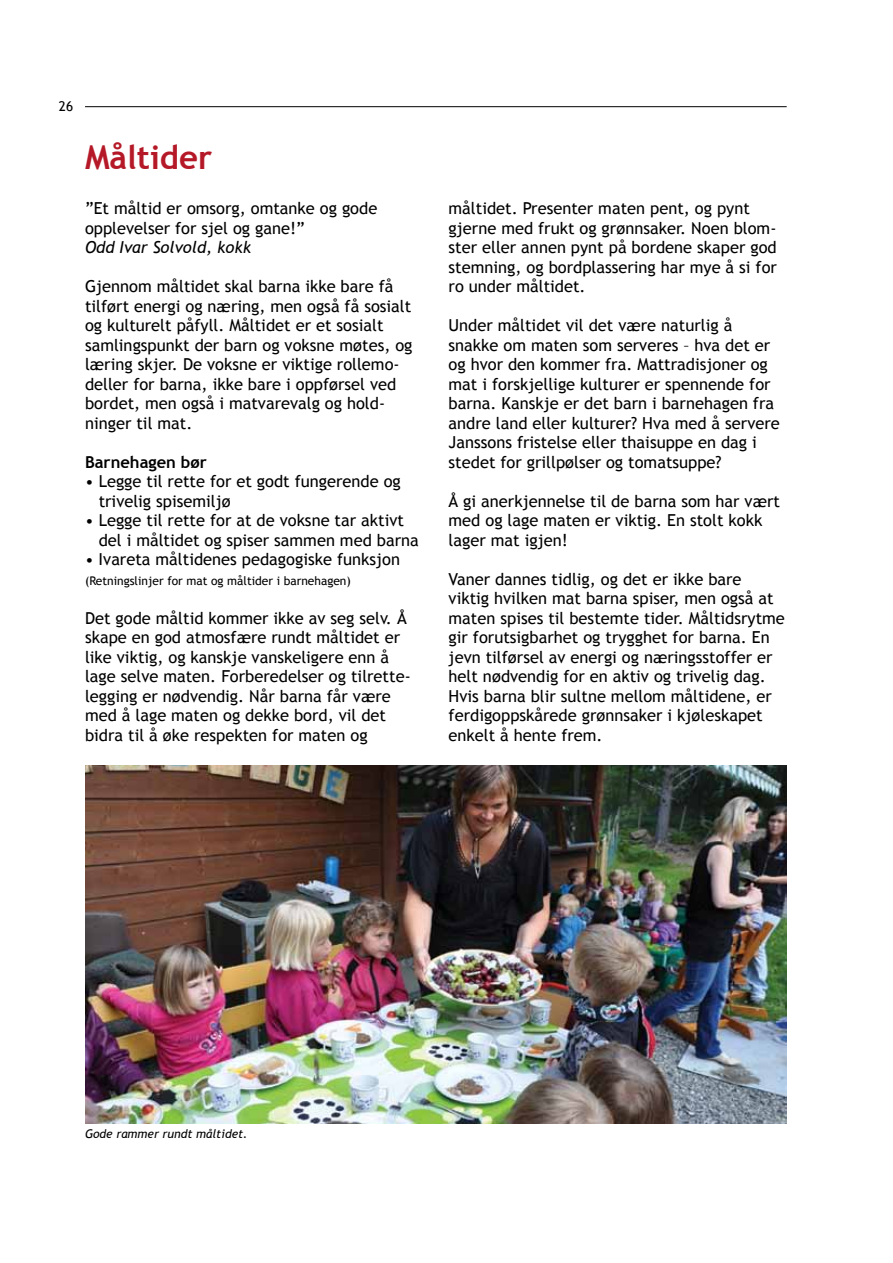
<style>
.page{position:relative;width:893px;height:1263px;background:#fff}
.page>*{position:absolute;margin:0;border:0;box-sizing:border-box;transform-origin:0 0}
.t1{font:700 33px "Trebuchet MS";color:#b51927}
.t2{font:16.5px/19.5px "Trebuchet MS";color:#000}
.t3{font:italic 16.5px "Trebuchet MS";color:#000}
.t4{font:700 16.5px "Trebuchet MS";color:#000}
.t5{font:13.5px "Trebuchet MS";color:#000}
.t6{font:12px "Trebuchet MS";color:#000}
.t7{font:italic 12px "Trebuchet MS";color:#000}
</style>
<div class="page">
<hr style="left:85px;top:106px;width:702px;height:1px;background:#000">
<img style="left:85px;top:765px;width:702px;height:358px">
<p class="t5" style="left:59px;top:99px;width:16px">26</p>
<h1 class="t1" style="left:85px;top:137px;width:129px">Måltider</h1>
<p class="t2" style="left:85px;top:199px;width:294px">”Et måltid er omsorg, omtanke og gode opplevelser for sjel og gane!”</p>
<p class="t3" style="left:85px;top:238px;width:167px">Odd Ivar Solvold, kokk</p>
<p class="t2" style="left:85px;top:277px;width:329px">Gjennom måltidet skal barna ikke bare få tilført energi og næring, men også få sosialt og kulturelt påfyll. Måltidet er et sosialt samlingspunkt der barn og voksne møtes, og læring skjer. De voksne er viktige rollemo&shy;deller for barna, ikke bare i oppførsel ved bordet, men også i matvarevalg og hold&shy;ninger til mat.</p>
<p class="t4" style="left:85px;top:452px;width:123px">Barnehagen bør</p>
<p class="t2" style="left:99px;top:472px;width:304px;text-indent:-14px">• Legge til rette for et godt fungerende og trivelig spisemiljø</p>
<p class="t2" style="left:99px;top:511px;width:322px;text-indent:-14px">• Legge til rette for at de voksne tar aktivt del i måltidet og spiser sammen med barna</p>
<p class="t2" style="left:85px;top:550px;width:316px">• Ivareta måltidenes pedagogiske funksjon</p>
<p class="t6" style="left:85px;top:573px;width:267px">(Retningslinjer for mat og måltider i barnehagen)</p>
<p class="t2" style="left:85px;top:608px;width:327px">Det gode måltid kommer ikke av seg selv. Å skape en god atmosfære rundt måltidet er like viktig, og kanskje vanskeligere enn å lage selve maten. Forberedelser og tilrette&shy;legging er nødvendig. Når barna får være med å lage maten og dekke bord, vil det bidra til å øke respekten for maten og</p>
<p class="t2" style="left:449px;top:199px;width:330px">måltidet. Presenter maten pent, og pynt gjerne med frukt og grønnsaker. Noen blom&shy;ster eller annen pynt på bordene skaper god stemning, og bordplassering har mye å si for ro under måltidet.</p>
<p class="t2" style="left:449px;top:316px;width:333px">Under måltidet vil det være naturlig å snakke om maten som serveres – hva det er og hvor den kommer fra. Mattradisjoner og mat i forskjellige kulturer er spennende for barna. Kanskje er det barn i barnehagen fra andre land eller kulturer? Hva med å servere Janssons fristelse eller thaisuppe en dag i stedet for grillpølser og tomatsuppe?</p>
<p class="t2" style="left:449px;top:491px;width:333px">Å gi anerkjennelse til de barna som har vært med og lage maten er viktig. En stolt kokk lager mat igjen!</p>
<p class="t2" style="left:449px;top:569px;width:338px">Vaner dannes tidlig, og det er ikke bare viktig hvilken mat barna spiser, men også at maten spises til bestemte tider. Måltidsrytme gir forutsigbarhet og trygghet for barna. En jevn tilførsel av energi og næringsstoffer er helt nødvendig for en aktiv og trivelig dag.<br>Hvis barna blir sultne mellom måltidene, er ferdigoppskårede grønnsaker i kjøleskapet enkelt å hente frem.</p>
<p class="t7" style="left:85px;top:1127px;width:164px">Gode rammer rundt måltidet.</p>
</div>
